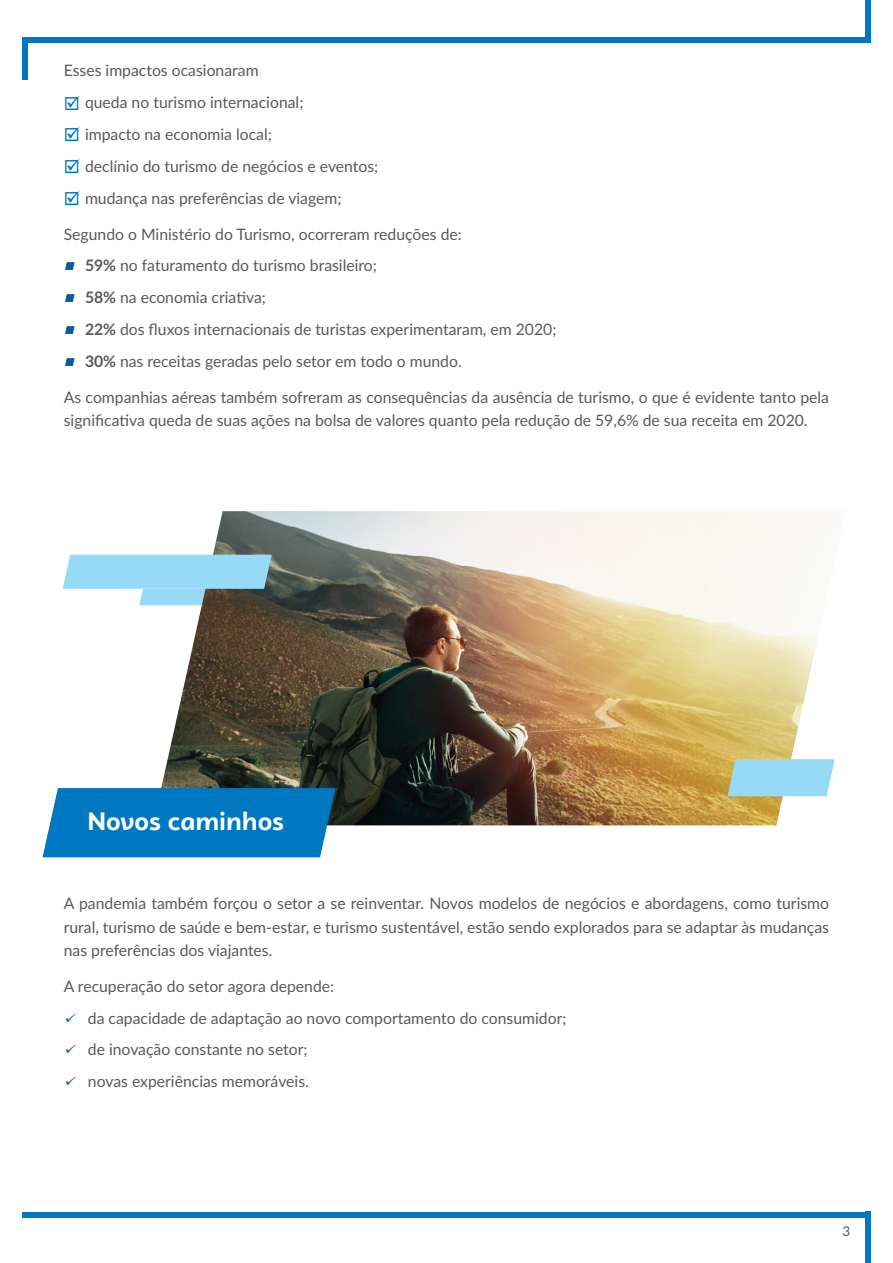
<style>
.page{position:relative;width:893px;height:1263px;background:#fff}
.page>*{position:absolute;margin:0;border:0;box-sizing:border-box;transform-origin:0 0}
.t1{font:700 25.5px "Campuni";color:#fff}
.t2{font:15.75px/23.2px "Lato";color:#58595b}
.t3{font:13.5px "Lato";color:#58595b}
.s1{color:#0077c1}
.s2{color:#005d9f}
.s3{font-weight:700}
</style>
<div class="page">
<div style="left:23px;top:1212px;width:847px;height:5px;background:#0077c1"></div>
<div style="left:23px;top:37px;width:847px;height:5px;background:#0077c1"></div>
<div style="left:865px;top:0;width:5px;height:42px;background:#0077c1"></div>
<div style="left:23px;top:37px;width:5px;height:43px;background:#0077c1"></div>
<div style="left:865px;top:1212px;width:5px;height:51px;background:#0077c1"></div>
<img style="left:153px;top:511px;width:692px;height:314px">
<svg style="left:63px;top:555px;width:209px;height:50px;background:#9bcce1"></svg>
<svg style="left:727px;top:759px;width:108px;height:37px;background:#9dd9f0"></svg>
<div style="left:43px;top:788px;width:292px;height:69px;background:#0077c1"></div>
<p class="t2" style="left:64px;top:58px;width:196px">Esses impactos ocasionaram</p>
<p class="t2" style="left:64px;top:90px;width:241px"><span class="s1">☑</span> queda no turismo internacional;</p>
<p class="t2" style="left:64px;top:122px;width:210px"><span class="s1">☑</span> impacto na economia local;</p>
<p class="t2" style="left:64px;top:154px;width:316px"><span class="s1">☑</span> declínio do turismo de negócios e eventos;</p>
<p class="t2" style="left:64px;top:185px;width:279px"><span class="s1">☑</span> mudança nas preferências de viagem;</p>
<p class="t2" style="left:64px;top:221px;width:399px">Segundo o Ministério do Turismo, ocorreram reduções de:</p>
<p class="t2" style="left:64px;top:253px;width:315px"><span class="s2">■</span> <span class="s3">59%</span> no faturamento do turismo brasileiro;</p>
<p class="t2" style="left:64px;top:285px;width:204px"><span class="s2">■</span> <span class="s3">58%</span> na economia criativa;</p>
<p class="t2" style="left:64px;top:317px;width:494px"><span class="s2">■</span> <span class="s3">22%</span> dos fluxos internacionais de turistas experimentaram, em 2020;</p>
<p class="t2" style="left:64px;top:348px;width:399px"><span class="s2">■</span> <span class="s3">30%</span> nas receitas geradas pelo setor em todo o mundo.</p>
<p class="t2" style="left:64px;top:384px;width:767px">As companhias aéreas também sofreram as consequências da ausência de turismo, o que é evidente tanto pela significativa queda de suas ações na bolsa de valores quanto pela redução de 59,6% de sua receita em 2020.</p>
<h1 class="t1" style="left:87px;top:805px;width:198px">Novos caminhos</h1>
<p class="t2" style="left:64px;top:891px;width:767px;text-align:justify">A pandemia também forçou o setor a se reinventar. Novos modelos de negócios e abordagens, como turismo rural, turismo de saúde e bem-estar, e turismo sustentável, estão sendo explorados para se adaptar às mudanças nas preferências dos viajantes.</p>
<p class="t2" style="left:64px;top:974px;width:272px">A recuperação do setor agora depende:</p>
<p class="t2" style="left:64px;top:1005px;width:504px"><span class="s2">✓</span> da capacidade de adaptação ao novo comportamento do consumidor;</p>
<p class="t2" style="left:64px;top:1037px;width:245px"><span class="s2">✓</span> de inovação constante no setor;</p>
<p class="t2" style="left:64px;top:1069px;width:247px"><span class="s2">✓</span> novas experiências memoráveis.</p>
<p class="t3" style="left:843px;top:1221px;width:9px">3</p>
</div>
